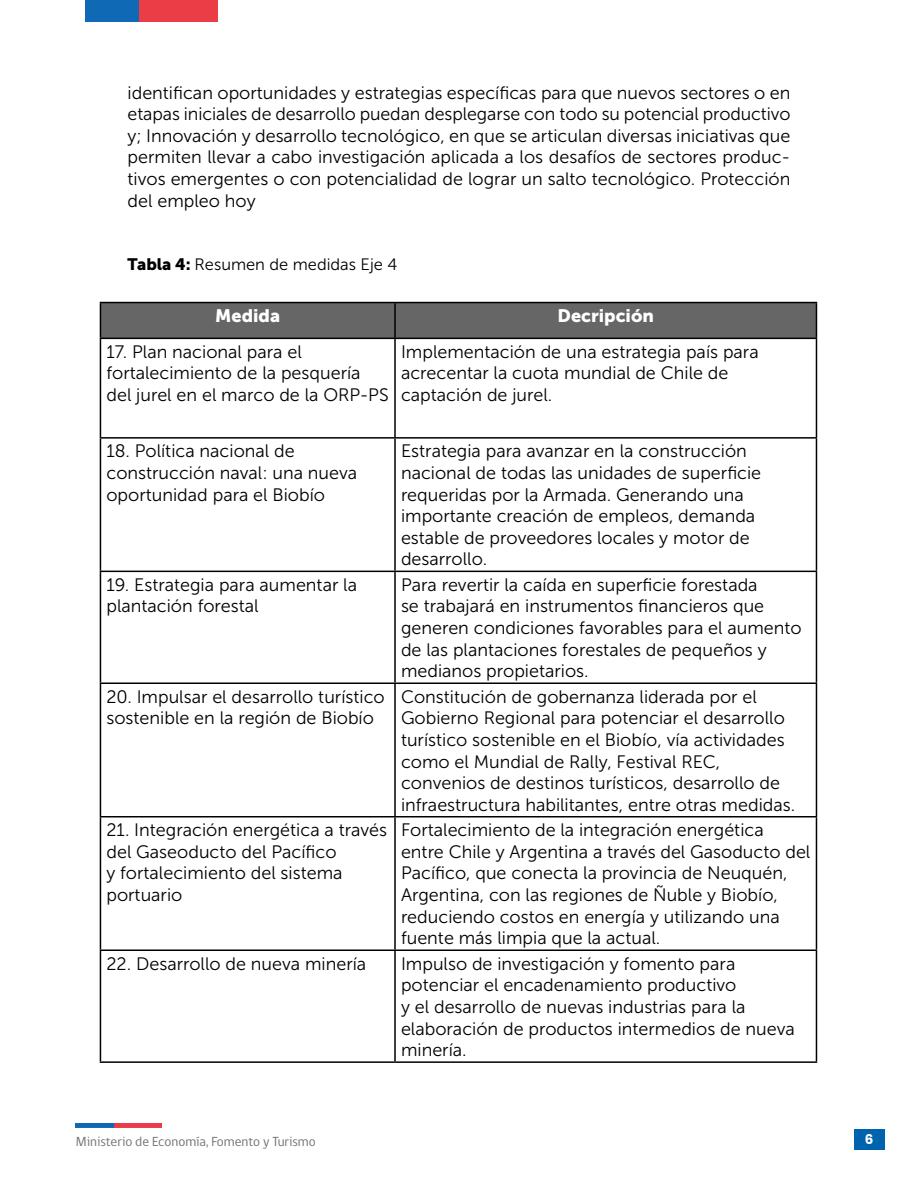
<style>
.page{position:relative;width:918px;height:1188px;background:#fff}
.page>*{position:absolute;margin:0;border:0;box-sizing:border-box;transform-origin:0 0}
.t1{font:18px/21.6px "Museo Sans 300";color:#000}
.t2{font:18px "Museo Sans 900";color:#fff}
.t3{font:16.5px "Museo Sans 300";color:#000}
.t4{font:13.5px "gob CL";color:#737373}
.t5{font:700 13.5px "Poppins";color:#fff}
.s1{font-family:"Museo Sans 900"}
</style>
<div class="page">
<div style="left:854px;top:1129px;width:31px;height:21px;background:#0063ad"></div>
<img style="left:76px;top:1124px;width:86px;height:3px">
<div style="left:85px;top:0;width:55px;height:22px;background:#0f69b5"></div>
<div style="left:140px;top:0;width:78px;height:22px;background:#eb3d45"></div>
<div style="left:101px;top:303px;width:715px;height:35px;background:#666"></div>
<hr style="left:100px;top:339px;width:1px;height:98px;background:#000">
<hr style="left:394px;top:339px;width:2px;height:98px;background:#000">
<hr style="left:816px;top:339px;width:1px;height:98px;background:#000">
<hr style="left:100px;top:437px;width:295px;height:2px;background:#000">
<hr style="left:100px;top:439px;width:1px;height:132px;background:#000">
<hr style="left:395px;top:437px;width:422px;height:2px;background:#000">
<hr style="left:394px;top:439px;width:2px;height:132px;background:#000">
<hr style="left:816px;top:439px;width:1px;height:132px;background:#000">
<hr style="left:100px;top:571px;width:295px;height:1px;background:#000">
<hr style="left:100px;top:572px;width:1px;height:110px;background:#000">
<hr style="left:395px;top:571px;width:422px;height:1px;background:#000">
<hr style="left:394px;top:572px;width:2px;height:110px;background:#000">
<hr style="left:816px;top:572px;width:1px;height:110px;background:#000">
<hr style="left:100px;top:682px;width:295px;height:2px;background:#000">
<hr style="left:100px;top:684px;width:1px;height:132px;background:#000">
<hr style="left:395px;top:682px;width:422px;height:2px;background:#000">
<hr style="left:394px;top:684px;width:2px;height:132px;background:#000">
<hr style="left:816px;top:684px;width:1px;height:132px;background:#000">
<hr style="left:100px;top:816px;width:295px;height:1px;background:#000">
<hr style="left:100px;top:817px;width:1px;height:132px;background:#000">
<hr style="left:395px;top:816px;width:422px;height:1px;background:#000">
<hr style="left:394px;top:817px;width:2px;height:132px;background:#000">
<hr style="left:816px;top:817px;width:1px;height:132px;background:#000">
<hr style="left:100px;top:949px;width:295px;height:2px;background:#000">
<hr style="left:100px;top:951px;width:1px;height:110px;background:#000">
<hr style="left:395px;top:949px;width:422px;height:2px;background:#000">
<hr style="left:394px;top:951px;width:2px;height:110px;background:#000">
<hr style="left:816px;top:951px;width:1px;height:110px;background:#000">
<hr style="left:100px;top:1061px;width:295px;height:2px;background:#000">
<hr style="left:395px;top:1061px;width:422px;height:2px;background:#000">
<hr style="left:100px;top:302px;width:295px;height:1px;background:#000">
<hr style="left:100px;top:303px;width:1px;height:35px;background:#000">
<hr style="left:395px;top:302px;width:422px;height:1px;background:#000">
<hr style="left:394px;top:303px;width:2px;height:35px;background:#000">
<hr style="left:816px;top:303px;width:1px;height:35px;background:#000">
<hr style="left:100px;top:338px;width:295px;height:1px;background:#000">
<hr style="left:395px;top:338px;width:422px;height:1px;background:#000">
<p class="t1" style="left:128px;top:82px;width:664px;text-align:justify">identifican oportunidades y estrategias específicas para que nuevos sectores o en etapas iniciales de desarrollo puedan desplegarse con todo su potencial productivo y; Innovación y desarrollo tecnológico, en que se articulan diversas iniciativas que permiten llevar a cabo investigación aplicada a los desafíos de sectores produc&shy;tivos emergentes o con potencialidad de lograr un salto tecnológico. Protección del empleo hoy</p>
<p class="t3" style="left:128px;top:255px;width:271px"><span class="s1">Tabla 4:</span> Resumen de medidas Eje 4</p>
<p class="t2" style="left:215px;top:306px;width:66px">Medida</p>
<p class="t2" style="left:558px;top:306px;width:98px">Decripción</p>
<p class="t1" style="left:106px;top:341px;width:284px">17. Plan nacional para el fortalecimiento de la pesquería del jurel en el marco de la ORP-PS</p>
<p class="t1" style="left:401px;top:341px;width:359px">Implementación de una estrategia país para acrecentar la cuota mundial de Chile de captación de jurel.</p>
<p class="t1" style="left:106px;top:441px;width:252px">18. Política nacional de construcción naval: una nueva oportunidad para el Biobío</p>
<p class="t1" style="left:401px;top:441px;width:362px">Estrategia para avanzar en la construcción nacional de todas las unidades de superficie requeridas por la Armada. Generando una importante creación de empleos, demanda estable de proveedores locales y motor de desarrollo.</p>
<p class="t1" style="left:106px;top:574px;width:252px">19. Estrategia para aumentar la plantación forestal</p>
<p class="t1" style="left:401px;top:574px;width:402px">Para revertir la caída en superficie forestada<br>se trabajará en instrumentos financieros que generen condiciones favorables para el aumento de las plantaciones forestales de pequeños y medianos propietarios.</p>
<p class="t1" style="left:106px;top:686px;width:280px">20. Impulsar el desarrollo turístico sostenible en la región de Biobío</p>
<p class="t1" style="left:401px;top:686px;width:396px">Constitución de gobernanza liderada por el Gobierno Regional para potenciar el desarrollo turístico sostenible en el Biobío, vía actividades como el Mundial de Rally, Festival REC, convenios de destinos turísticos, desarrollo de infraestructura habilitantes, entre otras medidas.</p>
<p class="t1" style="left:106px;top:819px;width:282px">21. Integración energética a través del Gaseoducto del Pacífico<br>y fortalecimiento del sistema portuario</p>
<p class="t1" style="left:401px;top:819px;width:411px">Fortalecimiento de la integración energética entre Chile y Argentina a través del Gasoducto del Pacífico, que conecta la provincia de Neuquén, Argentina, con las regiones de Ñuble y Biobío, reduciendo costos en energía y utilizando una fuente más limpia que la actual.</p>
<p class="t1" style="left:106px;top:953px;width:261px">22. Desarrollo de nueva minería</p>
<p class="t1" style="left:401px;top:953px;width:395px">Impulso de investigación y fomento para potenciar el encadenamiento productivo<br>y el desarrollo de nuevas industrias para la elaboración de productos intermedios de nueva minería.</p>
<p class="t4" style="left:76px;top:1133px;width:241px">Ministerio de Economía, Fomento y Turismo</p>
<p class="t5" style="left:865px;top:1132px;width:10px">6</p>
</div>
